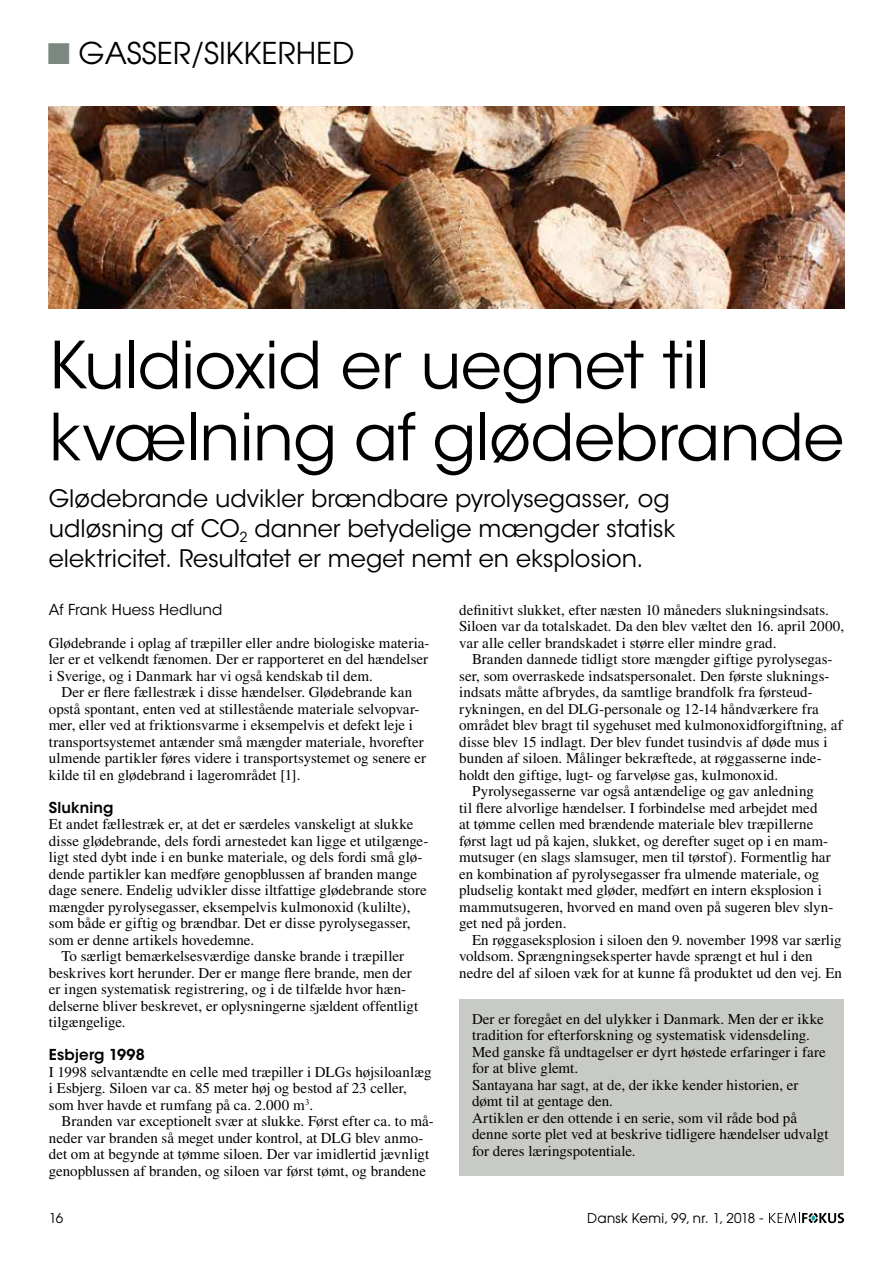
<style>
.page{position:relative;width:893px;height:1263px;background:#fff}
.page>*{position:absolute;margin:0;border:0;box-sizing:border-box;transform-origin:0 0}
.t1{font:64.5px/72px "ITC Avant Garde Std";letter-spacing:-.01em;color:#000}
.t2{font:30px "Avant Garde";color:#000}
.t3{font:24px/30px "ITC Avant Garde Std";letter-spacing:-.005em;color:#000}
.t4{font:15px/16.5px "Times";color:#000}
.t5{font:15px "ITC Avant Garde Std";letter-spacing:.005em;color:#000}
.t6{font:600 15px "ITC Avant Garde Std";letter-spacing:.01em;color:#000}
.t7{font:13.5px "Avant Garde";letter-spacing:.02em;color:#000}
.s1{color:#7c887f}
</style>
<div class="page">
<svg style="left:769px;top:1213px;width:75px;height:10px"></svg>
<img style="left:49px;top:106px;width:795px;height:202px">
<div style="left:459px;top:999px;width:385px;height:177px;background:#c8cac6"></div>
<h2 class="t2" style="left:47px;top:34px;width:309px"><span class="s1">■</span> GASSER/SIKKERHED</h2>
<h1 class="t1" style="left:49px;top:330px;width:797px">Kuldioxid er uegnet til kvælning af glødebrande</h1>
<h3 class="t3" style="left:49px;top:484px;width:628px">Glødebrande udvikler brændbare pyrolysegasser, og udløsning af CO<sub>2</sub> danner betydelige mængder statisk elektricitet. Resultatet er meget nemt en eksplosion.</h3>
<p class="t5" style="left:49px;top:600px;width:175px">Af Frank Huess Hedlund</p>
<p class="t4" style="left:49px;top:634px;width:382px;text-align:justify">Glødebrande i oplag af træpiller eller andre biologiske materia&shy;ler er et velkendt fænomen. Der er rapporteret en del hændelser i Sverige, og i Danmark har vi også kendskab til dem.</p>
<p class="t4" style="left:49px;top:684px;width:379px;text-indent:13px">Der er flere fællestræk i disse hændelser. Glødebrande kan opstå spontant, enten ved at stillestående materiale selvopvar&shy;mer, eller ved at friktionsvarme i eksempelvis et defekt leje i transportsystemet antænder små mængder materiale, hvorefter ulmende partikler føres videre i transportsystemet og senere er kilde til en glødebrand i lagerområdet [1].</p>
<p class="t6" style="left:49px;top:798px;width:66px">Slukning</p>
<p class="t4" style="left:49px;top:816px;width:366px">Et andet fællestræk er, at det er særdeles vanskeligt at slukke</p>
<p class="t4" style="left:49px;top:832px;width:381px">disse glødebrande, dels fordi arnestedet kan ligge et utilgænge-</p>
<p class="t4" style="left:49px;top:849px;width:375px">ligt sted dybt inde i en bunke materiale, og dels fordi små glø-</p>
<p class="t4" style="left:49px;top:865px;width:370px">dende partikler kan medføre genopblussen af branden mange</p>
<p class="t4" style="left:49px;top:882px;width:379px">dage senere. Endelig udvikler disse iltfattige glødebrande store</p>
<p class="t4" style="left:49px;top:898px;width:363px">mængder pyrolysegasser, eksempelvis kulmonoxid (kulilte),</p>
<p class="t4" style="left:49px;top:915px;width:363px">som både er giftig og brændbar. Det er disse pyrolysegasser,</p>
<p class="t4" style="left:49px;top:931px;width:207px">som er denne artikels hovedemne.</p>
<p class="t4" style="left:62px;top:948px;width:344px">To særligt bemærkelsesværdige danske brande i træpiller</p>
<p class="t4" style="left:49px;top:964px;width:364px">beskrives kort herunder. Der er mange flere brande, men der</p>
<p class="t4" style="left:49px;top:981px;width:359px">er ingen systematisk registrering, og i de tilfælde hvor hæn-</p>
<p class="t4" style="left:49px;top:997px;width:371px">delserne bliver beskrevet, er oplysningerne sjældent offentligt</p>
<p class="t4" style="left:49px;top:1014px;width:78px">tilgængelige.</p>
<p class="t6" style="left:49px;top:1045px;width:97px">Esbjerg 1998</p>
<p class="t4" style="left:49px;top:1063px;width:384px">I 1998 selvantændte en celle med træpiller i DLGs højsiloanlæg i Esbjerg. Siloen var ca. 85 meter høj og bestod af 23 celler, som hver havde et rumfang på ca. 2.000 m<sup>3</sup>.</p>
<p class="t4" style="left:49px;top:1113px;width:386px;text-indent:13px">Branden var exceptionelt svær at slukke. Først efter ca. to må&shy;neder var branden så meget under kontrol, at DLG blev anmo&shy;det om at begynde at tømme siloen. Der var imidlertid jævnligt genopblussen af branden, og siloen var først tømt, og brandene</p>
<p class="t4" style="left:459px;top:601px;width:386px">definitivt slukket, efter næsten 10 måneders slukningsindsats.<br>Siloen var da totalskadet. Da den blev væltet den 16. april 2000, var alle celler brandskadet i større eller mindre grad.</p>
<p class="t4" style="left:472px;top:651px;width:362px">Branden dannede tidligt store mængder giftige pyrolysegas-</p>
<p class="t4" style="left:459px;top:667px;width:372px">ser, som overraskede indsatspersonalet. Den første sluknings-</p>
<p class="t4" style="left:459px;top:684px;width:355px">indsats måtte afbrydes, da samtlige brandfolk fra førsteud-</p>
<p class="t4" style="left:459px;top:700px;width:361px">rykningen, en del DLG-personale og 12-14 håndværkere fra</p>
<p class="t4" style="left:459px;top:717px;width:385px">området blev bragt til sygehuset med kulmonoxidforgiftning, af</p>
<p class="t4" style="left:459px;top:733px;width:370px">disse blev 15 indlagt. Der blev fundet tusindvis af døde mus i</p>
<p class="t4" style="left:459px;top:750px;width:364px">bunden af siloen. Målinger bekræftede, at røggasserne inde-</p>
<p class="t4" style="left:459px;top:766px;width:320px">holdt den giftige, lugt- og farveløse gas, kulmonoxid.</p>
<p class="t4" style="left:472px;top:783px;width:343px">Pyrolysegasserne var også antændelige og gav anledning</p>
<p class="t4" style="left:459px;top:799px;width:360px">til flere alvorlige hændelser. I forbindelse med arbejdet med</p>
<p class="t4" style="left:459px;top:816px;width:356px">at tømme cellen med brændende materiale blev træpillerne</p>
<p class="t4" style="left:459px;top:832px;width:370px">først lagt ud på kajen, slukket, og derefter suget op i en mam-</p>
<p class="t4" style="left:459px;top:849px;width:373px">mutsuger (en slags slamsuger, men til tørstof). Formentlig har</p>
<p class="t4" style="left:459px;top:865px;width:362px">en kombination af pyrolysegasser fra ulmende materiale, og</p>
<p class="t4" style="left:459px;top:882px;width:364px">pludselig kontakt med gløder, medført en intern eksplosion i</p>
<p class="t4" style="left:459px;top:898px;width:376px">mammutsugeren, hvorved en mand oven på sugeren blev slyn-</p>
<p class="t4" style="left:459px;top:915px;width:109px">get ned på jorden.</p>
<p class="t4" style="left:472px;top:931px;width:371px">En røggaseksplosion i siloen den 9. november 1998 var særlig</p>
<p class="t4" style="left:459px;top:948px;width:355px">voldsom. Sprængningseksperter havde sprængt et hul i den</p>
<p class="t4" style="left:459px;top:964px;width:384px">nedre del af siloen væk for at kunne få produktet ud den vej. En</p>
<p class="t4" style="left:472px;top:1010px;width:358px">Der er foregået en del ulykker i Danmark. Men der er ikke tradition for efterforskning og systematisk vidensdeling.<br>Med ganske få undtagelser er dyrt høstede erfaringer i fare for at blive glemt.<br>Santayana har sagt, at de, der ikke kender historien, er dømt til at gentage den.<br>Artiklen er den ottende i en serie, som vil råde bod på denne sorte plet ved at beskrive tidligere hændelser udvalgt for deres læringspotentiale.</p>
<p class="t7" style="left:49px;top:1209px;width:16px">16</p>
<p class="t7" style="left:587px;top:1209px;width:178px">Dansk Kemi, 99, nr. 1, 2018 -</p>
</div>
